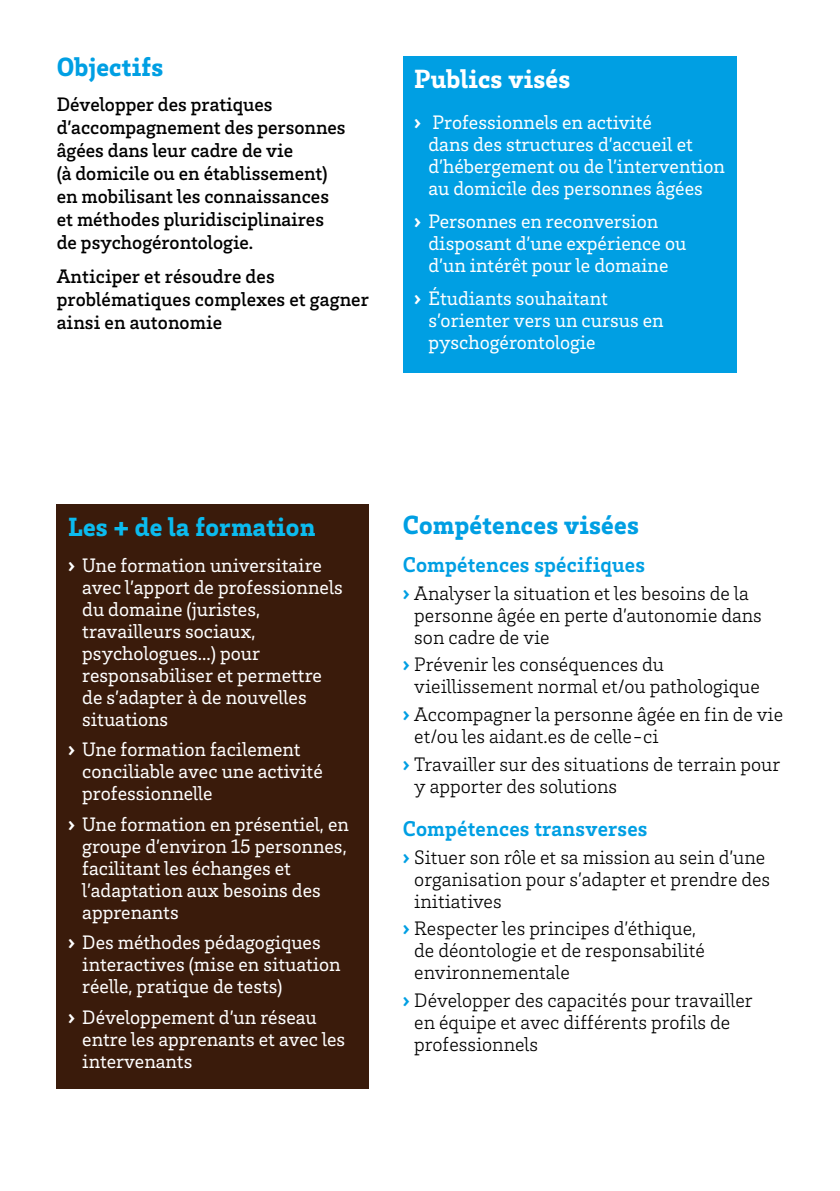
<style>
.page{position:relative;width:840px;height:1191px;background:#fff}
.page>*{position:absolute;margin:0;border:0;box-sizing:border-box;transform-origin:0 0}
._01_Titre_Bleu_13_5__par{font:900 27px "Brix Slab";letter-spacing:.01em;color:#009fe3}
._01_Titre_Bleu_13_5__par-2{font:900 27px "Brix Slab";letter-spacing:.01em;color:#0bbbef}
._01_Titre_Bleu_13_5__par-3{font:900 27px "Brix Slab";letter-spacing:.01em;color:#fff}
._02_Sous_Titre_Bleu_11{font:700 22px "Brix Slab";letter-spacing:.01em;color:#009fe3}
.t1{font:20px/22px "Brix Slab";color:#fff}
.t2{font:300 20px/22px "Brix Slab";color:#000}
._10_TEXTE_Light_c10{font:500 20px/23px "Brix Slab";color:#000}
.s1{font-weight:900}
.s2{font-weight:900;color:#009fe3}
</style>
<div class="page">
<div style="left:403px;top:57px;width:333px;height:316px;background:#009fe3"></div>
<div style="left:57px;top:505px;width:312px;height:584px;background:#3a1b0b"></div>
<p class="_01_Titre_Bleu_13_5__par" style="left:57px;top:49px;width:108px">Objectifs</p>
<p class="_10_TEXTE_Light_c10" style="left:57px;top:91px;width:290px">Développer des pratiques d’accompagnement des personnes âgées dans leur cadre de vie<br>(à domicile ou en établissement) en mobilisant les connaissances et méthodes pluridisciplinaires de psychogérontologie.</p>
<p class="_10_TEXTE_Light_c10" style="left:57px;top:264px;width:313px">Anticiper et résoudre des problématiques complexes et gagner ainsi en autonomie</p>
<p class="_01_Titre_Bleu_13_5__par-3" style="left:414px;top:61px;width:157px">Publics visés</p>
<p class="t1" style="left:428px;top:110px;width:298px;text-indent:-14px"><span class="s1">›</span> Professionnels en activité<br>dans des structures d’accueil et d’hébergement ou de l’intervention au domicile des personnes âgées</p>
<p class="t1" style="left:428px;top:209px;width:259px;text-indent:-14px"><span class="s1">›</span> Personnes en reconversion disposant d’une expérience ou d’un intérêt pour le domaine</p>
<p class="t1" style="left:428px;top:287px;width:236px;text-indent:-14px"><span class="s1">›</span> Étudiants souhaitant s’orienter vers un cursus en pyschogérontologie</p>
<p class="_01_Titre_Bleu_13_5__par-2" style="left:68px;top:508px;width:248px">Les + de la formation</p>
<p class="t1" style="left:82px;top:553px;width:262px;text-indent:-14px"><span class="s1">›</span> Une formation universitaire avec l’apport de professionnels du domaine (juristes, travailleurs sociaux, psychologues...) pour responsabiliser et permettre de s’adapter à de nouvelles situations</p>
<p class="t1" style="left:82px;top:737px;width:242px;text-indent:-14px"><span class="s1">›</span> Une formation facilement conciliable avec une activité professionnelle</p>
<p class="t1" style="left:82px;top:812px;width:268px;text-indent:-14px"><span class="s1">›</span> Une formation en présentiel, en groupe d’environ 15 personnes, facilitant les échanges et l’adaptation aux besoins des apprenants</p>
<p class="t1" style="left:82px;top:930px;width:260px;text-indent:-14px"><span class="s1">›</span> Des méthodes pédagogiques interactives (mise en situation réelle, pratique de tests)</p>
<p class="t1" style="left:82px;top:1005px;width:264px;text-indent:-14px"><span class="s1">›</span> Développement d’un réseau entre les apprenants et avec les intervenants</p>
<p class="_01_Titre_Bleu_13_5__par" style="left:403px;top:507px;width:237px">Compétences visées</p>
<p class="_02_Sous_Titre_Bleu_11" style="left:403px;top:550px;width:243px">Compétences spécifiques</p>
<p class="t2" style="left:414px;top:581px;width:349px;text-indent:-11px"><span class="s2">›</span> Analyser la situation et les besoins de la personne âgée en perte d’autonomie dans son cadre de vie</p>
<p class="t2" style="left:414px;top:653px;width:347px;text-indent:-11px"><span class="s2">›</span> Prévenir les conséquences du vieillissement normal et/ou pathologique</p>
<p class="t2" style="left:414px;top:702px;width:370px;text-indent:-11px"><span class="s2">›</span> Accompagner la personne âgée en fin de vie et/ou les aidant.es de celle-ci</p>
<p class="t2" style="left:414px;top:752px;width:367px;text-indent:-11px"><span class="s2">›</span> Travailler sur des situations de terrain pour y apporter des solutions</p>
<p class="_02_Sous_Titre_Bleu_11" style="left:403px;top:814px;width:246px">Compétences transverses</p>
<p class="t2" style="left:414px;top:845px;width:357px;text-indent:-11px"><span class="s2">›</span> Situer son rôle et sa mission au sein d’une organisation pour s’adapter et prendre des initiatives</p>
<p class="t2" style="left:414px;top:917px;width:292px;text-indent:-11px"><span class="s2">›</span> Respecter les principes d’éthique, de déontologie et de responsabilité environnementale</p>
<p class="t2" style="left:414px;top:988px;width:339px;text-indent:-11px"><span class="s2">›</span> Développer des capacités pour travailler en équipe et avec différents profils de professionnels</p>
</div>
